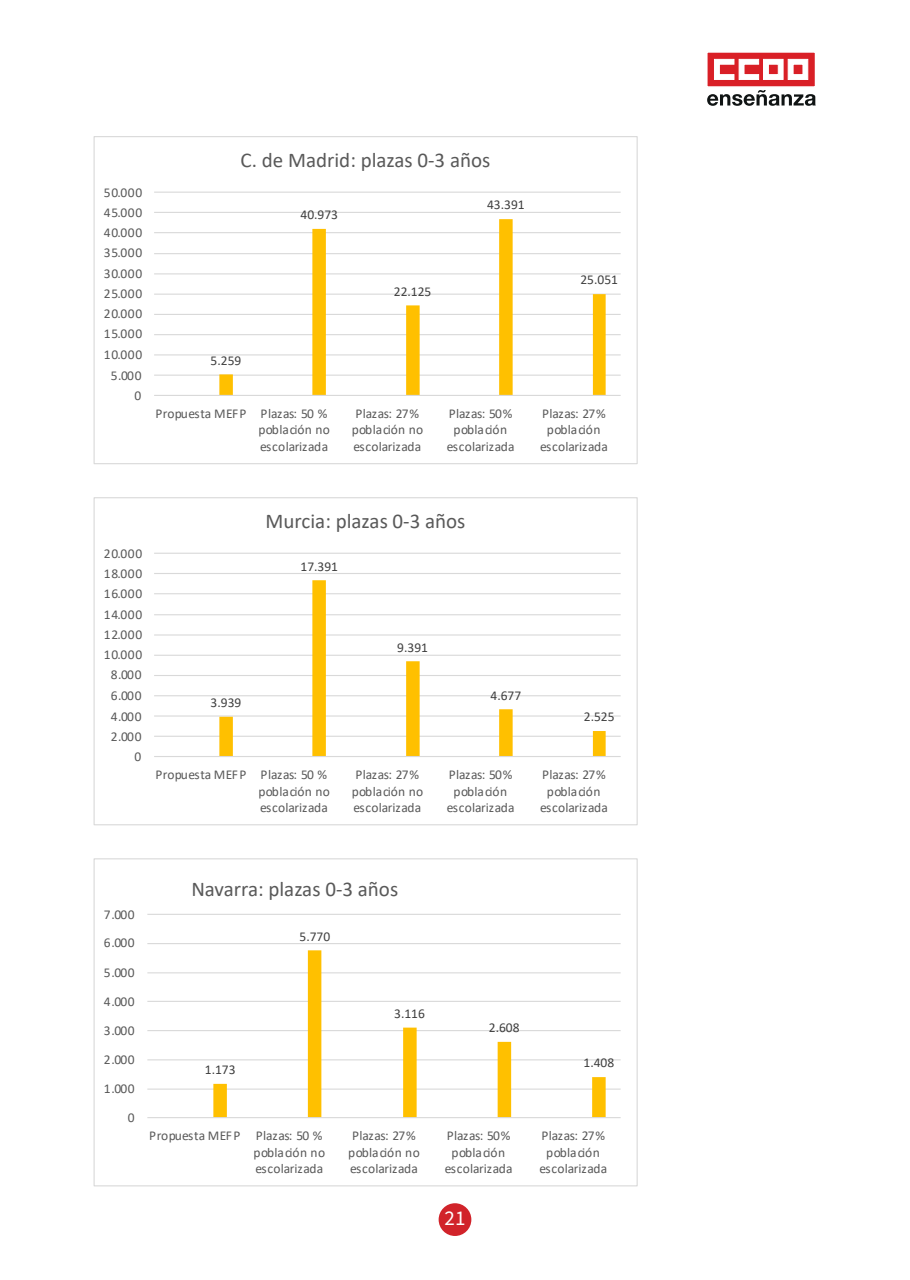
<style>
.page{position:relative;width:910px;height:1280px;background:#fff}
.page>*{position:absolute;margin:0;border:0;box-sizing:border-box;transform-origin:0 0}
.t1{font:21px "Calibri";color:#595959}
.t2{font:21px "Source Sans Pro";color:#fff}
.t3{font:13.5px/16.5px "Calibri";letter-spacing:-.005em;color:#595959;text-align:center}
.t4{font:13.5px "Calibri";letter-spacing:.02em;color:#595959}
.t5{font:13.5px/16.5px "Calibri";color:#595959}
.t6{font:13.5px "Calibri";color:#404040}
</style>
<div class="page">
<div style="left:439px;top:1203px;width:32px;height:33px;background:#d1232a;border-radius:50%"></div>
<div style="left:706px;top:51px;width:110px;height:37px;background:#d91f26;border:2px solid #fff"></div>
<svg style="left:714px;top:59px;width:95px;height:21px"></svg>
<svg style="left:707px;top:90px;width:109px;height:16px"></svg>
<hr style="left:154px;top:375px;width:467px;height:1px;background:#d9d9d9">
<hr style="left:154px;top:354px;width:467px;height:1px;background:#d9d9d9">
<hr style="left:154px;top:334px;width:467px;height:1px;background:#d9d9d9">
<hr style="left:154px;top:314px;width:467px;height:1px;background:#d9d9d9">
<hr style="left:154px;top:294px;width:467px;height:1px;background:#d9d9d9">
<hr style="left:154px;top:273px;width:467px;height:1px;background:#d9d9d9">
<hr style="left:154px;top:253px;width:467px;height:1px;background:#d9d9d9">
<hr style="left:154px;top:232px;width:467px;height:1px;background:#d9d9d9">
<hr style="left:154px;top:212px;width:467px;height:1px;background:#d9d9d9">
<hr style="left:154px;top:192px;width:467px;height:1px;background:#d9d9d9">
<svg style="left:219px;top:219px;width:387px;height:176px"></svg>
<hr style="left:154px;top:395px;width:467px;height:1px;background:#d9d9d9">
<hr style="left:154px;top:736px;width:467px;height:1px;background:#d9d9d9">
<hr style="left:154px;top:715px;width:467px;height:1px;background:#d9d9d9">
<hr style="left:154px;top:695px;width:467px;height:1px;background:#d9d9d9">
<hr style="left:154px;top:675px;width:467px;height:1px;background:#d9d9d9">
<hr style="left:154px;top:655px;width:467px;height:1px;background:#d9d9d9">
<hr style="left:154px;top:634px;width:467px;height:1px;background:#d9d9d9">
<hr style="left:154px;top:614px;width:467px;height:1px;background:#d9d9d9">
<hr style="left:154px;top:593px;width:467px;height:1px;background:#d9d9d9">
<hr style="left:154px;top:573px;width:467px;height:1px;background:#d9d9d9">
<hr style="left:154px;top:553px;width:467px;height:1px;background:#d9d9d9">
<svg style="left:219px;top:580px;width:387px;height:176px"></svg>
<hr style="left:154px;top:756px;width:467px;height:1px;background:#d9d9d9">
<hr style="left:147px;top:1088px;width:474px;height:2px;background:#d9d9d9">
<hr style="left:147px;top:1059px;width:474px;height:1px;background:#d9d9d9">
<hr style="left:147px;top:1030px;width:474px;height:1px;background:#d9d9d9">
<hr style="left:147px;top:1001px;width:474px;height:1px;background:#d9d9d9">
<hr style="left:147px;top:972px;width:474px;height:1px;background:#d9d9d9">
<hr style="left:147px;top:943px;width:474px;height:1px;background:#d9d9d9">
<hr style="left:147px;top:914px;width:474px;height:1px;background:#d9d9d9">
<svg style="left:213px;top:950px;width:393px;height:167px"></svg>
<hr style="left:147px;top:1117px;width:474px;height:1px;background:#d9d9d9">
<p class="t4" style="left:104px;top:183px;width:40px">50.000</p>
<p class="t4" style="left:104px;top:203px;width:40px">45.000</p>
<p class="t4" style="left:104px;top:223px;width:40px">40.000</p>
<p class="t4" style="left:104px;top:244px;width:40px">35.000</p>
<p class="t4" style="left:104px;top:264px;width:40px">30.000</p>
<p class="t4" style="left:104px;top:284px;width:40px">25.000</p>
<p class="t4" style="left:104px;top:304px;width:40px">20.000</p>
<p class="t4" style="left:104px;top:325px;width:40px">15.000</p>
<p class="t4" style="left:104px;top:346px;width:40px">10.000</p>
<p class="t4" style="left:111px;top:366px;width:32px">5.000</p>
<p class="t4" style="left:135px;top:386px;width:8px">0</p>
<p class="t1" style="left:241px;top:146px;width:251px">C. de Madrid: plazas 0-3 años</p>
<p class="t6" style="left:211px;top:351px;width:32px">5.259</p>
<p class="t6" style="left:301px;top:205px;width:39px">40.973</p>
<p class="t6" style="left:394px;top:282px;width:39px">22.125</p>
<p class="t6" style="left:487px;top:196px;width:39px">43.391</p>
<p class="t6" style="left:580px;top:271px;width:39px">25.051</p>
<p class="t5" style="left:258px;top:405px;width:73px;text-indent:-103px">Propuesta MEFP Plazas: 50 % población no escolarizada</p>
<p class="t3" style="left:352px;top:405px;width:73px;text-align:left">Plazas: 27% población no escolarizada</p>
<p class="t3" style="left:447px;top:405px;width:69px">Plazas: 50% población escolarizada</p>
<p class="t3" style="left:540px;top:405px;width:69px">Plazas: 27% población escolarizada</p>
<p class="t4" style="left:104px;top:544px;width:40px">20.000</p>
<p class="t4" style="left:104px;top:564px;width:40px">18.000</p>
<p class="t4" style="left:104px;top:584px;width:40px">16.000</p>
<p class="t4" style="left:104px;top:605px;width:40px">14.000</p>
<p class="t4" style="left:104px;top:625px;width:40px">12.000</p>
<p class="t4" style="left:104px;top:645px;width:40px">10.000</p>
<p class="t4" style="left:111px;top:665px;width:32px">8.000</p>
<p class="t4" style="left:111px;top:686px;width:32px">6.000</p>
<p class="t4" style="left:111px;top:707px;width:32px">4.000</p>
<p class="t4" style="left:111px;top:727px;width:32px">2.000</p>
<p class="t4" style="left:135px;top:747px;width:8px">0</p>
<p class="t1" style="left:266px;top:507px;width:201px">Murcia: plazas 0-3 años</p>
<p class="t6" style="left:211px;top:693px;width:32px">3.939</p>
<p class="t6" style="left:301px;top:557px;width:39px">17.391</p>
<p class="t6" style="left:397px;top:638px;width:32px">9.391</p>
<p class="t6" style="left:491px;top:686px;width:32px">4.677</p>
<p class="t6" style="left:584px;top:707px;width:32px">2.525</p>
<p class="t5" style="left:258px;top:766px;width:73px;text-indent:-103px">Propuesta MEFP Plazas: 50 % población no escolarizada</p>
<p class="t3" style="left:352px;top:766px;width:73px;text-align:left">Plazas: 27% población no escolarizada</p>
<p class="t3" style="left:447px;top:766px;width:69px">Plazas: 50% población escolarizada</p>
<p class="t3" style="left:540px;top:766px;width:69px">Plazas: 27% población escolarizada</p>
<p class="t4" style="left:104px;top:905px;width:32px">7.000</p>
<p class="t4" style="left:104px;top:933px;width:32px">6.000</p>
<p class="t4" style="left:104px;top:963px;width:32px">5.000</p>
<p class="t4" style="left:104px;top:992px;width:32px">4.000</p>
<p class="t4" style="left:104px;top:1021px;width:32px">3.000</p>
<p class="t4" style="left:104px;top:1050px;width:32px">2.000</p>
<p class="t4" style="left:104px;top:1079px;width:32px">1.000</p>
<p class="t4" style="left:128px;top:1108px;width:8px">0</p>
<p class="t1" style="left:191px;top:874px;width:208px">Navarra: plazas 0-3 años</p>
<p class="t6" style="left:205px;top:1060px;width:32px">1.173</p>
<p class="t6" style="left:300px;top:927px;width:32px">5.770</p>
<p class="t6" style="left:394px;top:1004px;width:32px">3.116</p>
<p class="t6" style="left:489px;top:1018px;width:32px">2.608</p>
<p class="t6" style="left:584px;top:1053px;width:32px">1.408</p>
<p class="t5" style="left:254px;top:1127px;width:73px;text-indent:-104px">Propuesta MEFP Plazas: 50 % población no escolarizada</p>
<p class="t3" style="left:348px;top:1127px;width:73px;text-align:left">Plazas: 27% población no escolarizada</p>
<p class="t3" style="left:445px;top:1127px;width:69px">Plazas: 50% población escolarizada</p>
<p class="t3" style="left:539px;top:1127px;width:69px">Plazas: 27% población escolarizada</p>
<h1 class="t2" style="left:445px;top:1204px;width:22px">21</h1>
</div>
